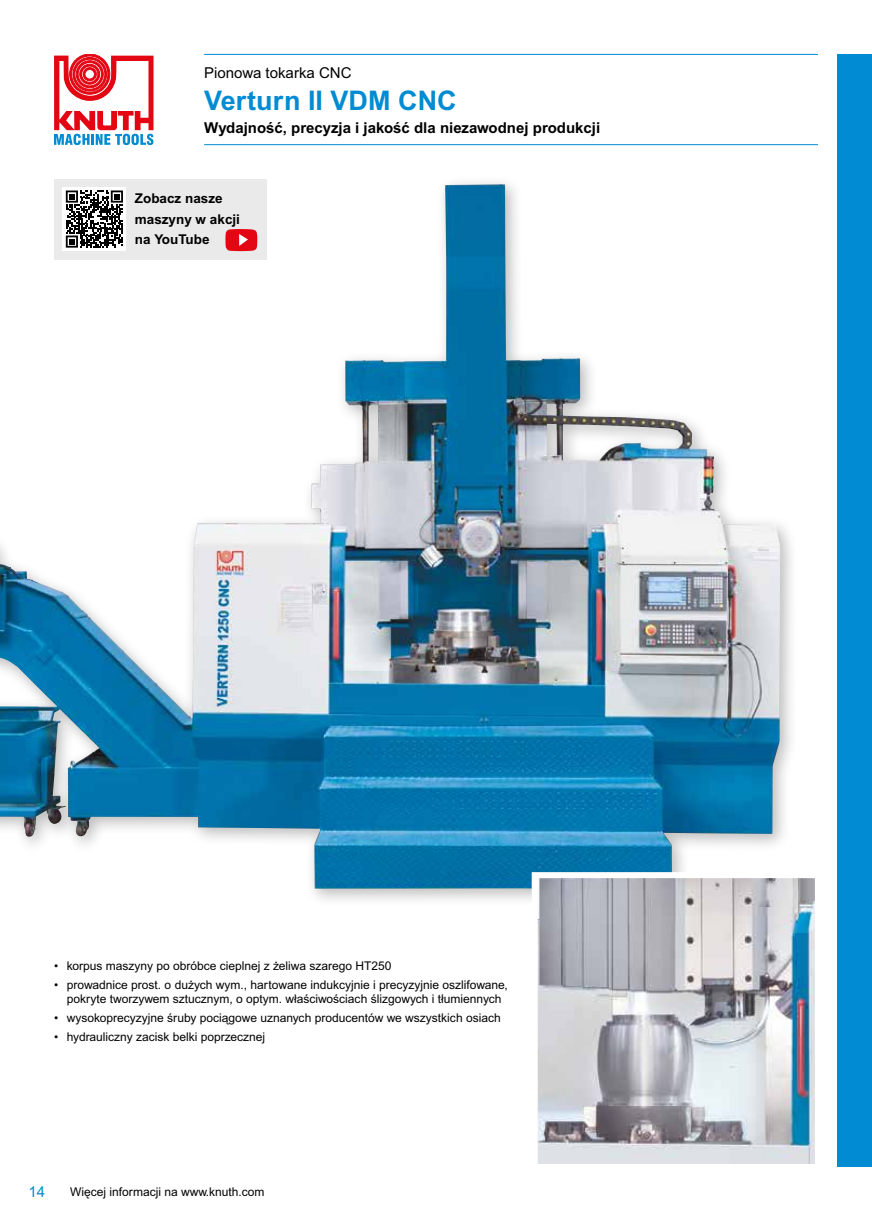
<style>
.page{position:relative;width:872px;height:1221px;background:#fff}
.page>*{position:absolute;margin:0;border:0;box-sizing:border-box;transform-origin:0 0}
.t1{font:700 27px "Arial MT Pro";color:#008bd2}
.t2{font:700 15px "Arial MT Pro";color:#000}
.t3{font:15px "Arial MT Pro";color:#000}
.t4{font:15px "Arial MT Pro";color:#008bd2}
.t5{font:700 13.5px/20.2px "Arial MT Pro";color:#000}
.t6{font:12px/14.4px "Arial MT Pro";color:#000;text-align:center}
</style>
<div class="page">
<div style="left:838px;top:54px;width:34px;height:1112px;background:#008bd2"></div>
<svg style="left:54px;top:54px;width:99px;height:91px"></svg>
<hr style="left:204px;top:54px;width:614px;height:1px;background:#008bd2">
<hr style="left:204px;top:144px;width:614px;height:1px;background:#008bd2">
<div style="left:0;top:175px;width:798px;height:734px;background:#000;opacity:.26"></div>
<img style="left:0;top:184px;width:504px;height:653px">
<img style="left:538px;top:879px;width:276px;height:283px">
<div style="left:531px;top:872px;width:290px;height:297px;border:6px solid #fff"></div>
<div style="left:54px;top:179px;width:212px;height:80px;background:#eaeaeb"></div>
<svg style="left:225px;top:229px;width:32px;height:22px"></svg>
<div style="left:63px;top:187px;width:63px;height:64px;background:#fff"></div>
<svg style="left:66px;top:190px;width:57px;height:58px"></svg>
<p class="t3" style="left:204px;top:64px;width:149px">Pionowa tokarka CNC</p>
<h1 class="t1" style="left:204px;top:84px;width:254px">Verturn II VDM CNC</h1>
<p class="t2" style="left:204px;top:119px;width:397px">Wydajność, precyzja i jakość dla niezawodnej produkcji</p>
<p class="t5" style="left:135px;top:189px;width:107px">Zobacz nasze maszyny w akcji na YouTube</p>
<p class="t6" style="left:54px;top:959px;width:339px">• korpus maszyny po obróbce cieplnej z żeliwa szarego HT250</p>
<p class="t6" style="left:54px;top:977px;width:455px">• prowadnice prost. o dużych wym., hartowane indukcyjnie i precyzyjnie oszlifowane, pokryte tworzywem sztucznym, o optym. właściwościach ślizgowych i tłumiennych</p>
<p class="t6" style="left:54px;top:1011px;width:448px">• wysokoprecyzyjne śruby pociągowe uznanych producentów we wszystkich osiach</p>
<p class="t6" style="left:54px;top:1029px;width:213px">• hydrauliczny zacisk belki poprzecznej</p>
<p class="t4" style="left:28px;top:1182px;width:18px">14</p>
<p class="t6" style="left:70px;top:1184px;width:196px">Więcej informacji na www.knuth.com</p>
</div>
